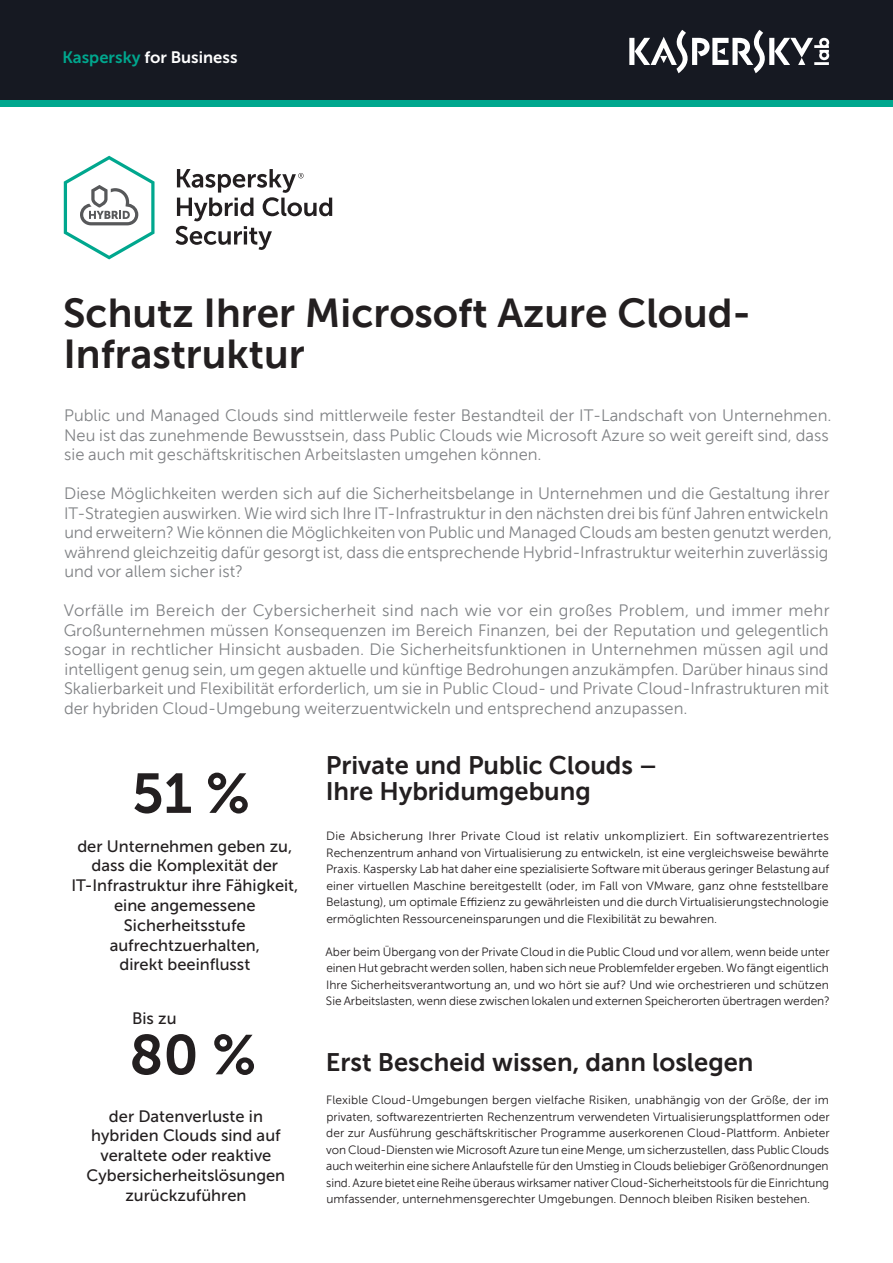
<style>
.page{position:relative;width:893px;height:1263px;background:#fff}
.page>*{position:absolute;margin:0;border:0;box-sizing:border-box;transform-origin:0 0}
.t1{font:55.8px "Museo Sans 700";color:#231f20}
.t2{font:40.5px/40.5px "Museo Sans 700";color:#231f20}
.t3{font:25.5px/25.5px "Museo Sans 700";color:#231f20}
.t4{font:16.5px/19.5px "Museo Sans 300";color:#808285}
.t5{font:16.5px/19.8px "Museo Sans 500";color:#231f20;text-align:center}
.t6{font:16.5px "Museo Sans Cyrl 700";color:#fff}
.t7{font:12px/16.5px "Museo Sans 300";color:#231f20;text-align:justify}
.s1{color:#00a78e}
</style>
<div class="page">
<div style="left:0;top:0;width:893px;height:100px;background:#161922"></div>
<div style="left:0;top:100px;width:893px;height:6px;background:#00a78e"></div>
<svg style="left:629px;top:30px;width:200px;height:43px"></svg>
<svg style="left:64px;top:156px;width:91px;height:103px"></svg>
<svg style="left:176px;top:169px;width:156px;height:81px"></svg>
<h3 class="t6" style="left:62px;top:48px;width:177px"><span class="s1">Kaspersky</span> for Business</h3>
<h2 class="t2" style="left:63px;top:293px;width:689px">Schutz Ihrer Microsoft Azure Cloud-<br>Infrastruktur</h2>
<p class="t4" style="left:64px;top:406px;width:769px">Public und Managed Clouds sind mittlerweile fester Bestandteil der IT-Landschaft von Unternehmen.<br>Neu ist das zunehmende Bewusstsein, dass Public Clouds wie Microsoft Azure so weit gereift sind, dass sie auch mit geschäftskritischen Arbeitslasten umgehen können.</p>
<p class="t4" style="left:64px;top:484px;width:770px">Diese Möglichkeiten werden sich auf die Sicherheitsbelange in Unternehmen und die Gestaltung ihrer IT-Strategien auswirken. Wie wird sich Ihre IT-Infrastruktur in den nächsten drei bis fünf Jahren entwickeln und erweitern? Wie können die Möglichkeiten von Public und Managed Clouds am besten genutzt werden, während gleichzeitig dafür gesorgt ist, dass die entsprechende Hybrid-Infrastruktur weiterhin zuverlässig und vor allem sicher ist?</p>
<p class="t4" style="left:64px;top:601px;width:767px;text-align:justify">Vorfälle im Bereich der Cybersicherheit sind nach wie vor ein großes Problem, und immer mehr Großunternehmen müssen Konsequenzen im Bereich Finanzen, bei der Reputation und gelegentlich sogar in rechtlicher Hinsicht ausbaden. Die Sicherheitsfunktionen in Unternehmen müssen agil und intelligent genug sein, um gegen aktuelle und künftige Bedrohungen anzukämpfen. Darüber hinaus sind Skalierbarkeit und Flexibilität erforderlich, um sie in Public Cloud- und Private Cloud-Infrastrukturen mit der hybriden Cloud-Umgebung weiterzuentwickeln und entsprechend anzupassen.</p>
<h3 class="t3" style="left:326px;top:752px;width:333px">Private und Public Clouds –<br>Ihre Hybridumgebung</h3>
<p class="t7" style="left:326px;top:828px;width:505px">Die Absicherung Ihrer Private Cloud ist relativ unkompliziert. Ein softwarezentriertes Rechenzentrum anhand von Virtualisierung zu entwickeln, ist eine vergleichsweise bewährte Praxis. Kaspersky Lab hat daher eine spezialisierte Software mit überaus geringer Belastung auf einer virtuellen Maschine bereitgestellt (oder, im Fall von VMware, ganz ohne feststellbare Belastung), um optimale Effizienz zu gewährleisten und die durch Virtualisierungstechnologie ermöglichten Ressourceneinsparungen und die Flexibilität zu bewahren.</p>
<p class="t7" style="left:326px;top:943px;width:506px">Aber beim Übergang von der Private Cloud in die Public Cloud und vor allem, wenn beide unter einen Hut gebracht werden sollen, haben sich neue Problemfelder ergeben. Wo fängt eigentlich Ihre Sicherheitsverantwortung an, und wo hört sie auf? Und wie orchestrieren und schützen Sie Arbeitslasten, wenn diese zwischen lokalen und externen Speicherorten übertragen werden?</p>
<h1 class="t1" style="left:132px;top:762px;width:120px">51 %</h1>
<h3 class="t5" style="left:71px;top:836px;width:229px">der Unternehmen geben zu, dass die Komplexität der<br>IT-Infrastruktur ihre Fähigkeit, eine angemessene<br>Sicherheitsstufe aufrechtzuerhalten,<br>direkt beeinflusst</h3>
<h3 class="t5" style="left:132px;top:1009px;width:46px">Bis zu</h3>
<h1 class="t1" style="left:129px;top:1024px;width:128px">80 %</h1>
<h3 class="t5" style="left:87px;top:1106px;width:200px">der Datenverluste in hybriden Clouds sind auf veraltete oder reaktive<br>Cybersicherheitslösungen zurückzuführen</h3>
<h3 class="t3" style="left:326px;top:1049px;width:429px">Erst Bescheid wissen, dann loslegen</h3>
<p class="t7" style="left:326px;top:1092px;width:505px">Flexible Cloud-Umgebungen bergen vielfache Risiken, unabhängig von der Größe, der im privaten, softwarezentrierten Rechenzentrum verwendeten Virtualisierungsplattformen oder der zur Ausführung geschäftskritischer Programme auserkorenen Cloud-Plattform. Anbieter von Cloud-Diensten wie Microsoft Azure tun eine Menge, um sicherzustellen, dass Public Clouds auch weiterhin eine sichere Anlaufstelle für den Umstieg in Clouds beliebiger Größenordnungen sind. Azure bietet eine Reihe überaus wirksamer nativer Cloud-Sicherheitstools für die Einrichtung umfassender, unternehmensgerechter Umgebungen. Dennoch bleiben Risiken bestehen.</p>
</div>
